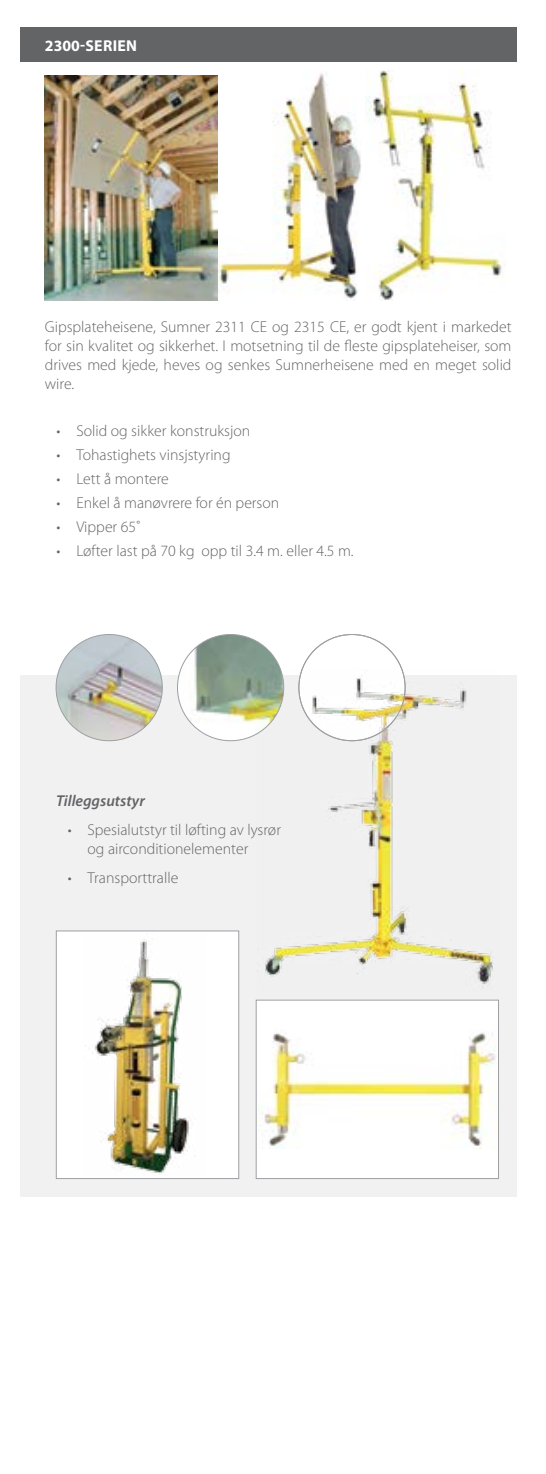
<style>
.page{position:relative;width:546px;height:1474px;background:#fff}
.page>*{position:absolute;margin:0;border:0;box-sizing:border-box;transform-origin:0 0}
.t1{font:300 15.75px/18.9px "Myriad Pro";color:#636466;text-align:justify}
.t2{font:italic 600 15.75px "Myriad Pro";color:#636466}
.t3{font:700 15.75px "Myriad Pro";color:#fff}
</style>
<div class="page">
<div style="left:20px;top:674px;width:496px;height:522px;background:#f1f1f2"></div>
<div style="left:20px;top:27px;width:496px;height:35px;background:#636466"></div>
<img style="left:218px;top:73px;width:143px;height:228px">
<img style="left:365px;top:71px;width:139px;height:229px">
<img style="left:45px;top:76px;width:172px;height:225px">
<img style="left:56px;top:634px;width:106px;height:106px;border-radius:53px">
<div style="left:256px;top:1000px;width:242px;height:178px;background:#fff"></div>
<img style="left:258px;top:1032px;width:238px;height:116px">
<div style="left:256px;top:999px;width:242px;height:179px;border:1px solid #9d9fa2"></div>
<div style="left:56px;top:931px;width:183px;height:247px;background:#fff"></div>
<img style="left:85px;top:939px;width:104px;height:235px">
<div style="left:56px;top:930px;width:183px;height:248px;border:1px solid #9d9fa2"></div>
<img style="left:177px;top:634px;width:107px;height:106px;border-radius:53px">
<img style="left:257px;top:669px;width:241px;height:319px">
<p class="t3" style="left:45px;top:35px;width:50px">2300-SERIEN</p>
<p class="t1" style="left:45px;top:317px;width:468px">Gipsplateheisene, Sumner 2311 CE og 2315 CE, er godt kjent i markedet for sin kvalitet og sikkerhet. I motsetning til de fleste gipsplateheiser, som drives med kjede, heves og senkes Sumnerheisene med en meget solid wire.</p>
<p class="t1" style="left:57px;top:421px;width:195px">• Solid og sikker konstruksjon</p>
<p class="t1" style="left:57px;top:445px;width:175px">• Tohastighets vinsjstyring</p>
<p class="t1" style="left:57px;top:469px;width:114px">• Lett å montere</p>
<p class="t1" style="left:57px;top:493px;width:224px">• Enkel å manøvrere for én person</p>
<p class="t1" style="left:57px;top:517px;width:86px">• Vipper 65˚</p>
<p class="t1" style="left:57px;top:541px;width:298px">• Løfter last på 70 kg opp til 3.4 m. eller 4.5 m.</p>
<p class="t2" style="left:56px;top:791px;width:90px">Tilleggsutstyr</p>
<p class="t1" style="left:88px;top:820px;width:195px;text-indent:-20px">• Spesialutstyr til løfting av lysrør og airconditionelementer</p>
<p class="t1" style="left:68px;top:868px;width:112px">• Transporttralle</p>
</div>
